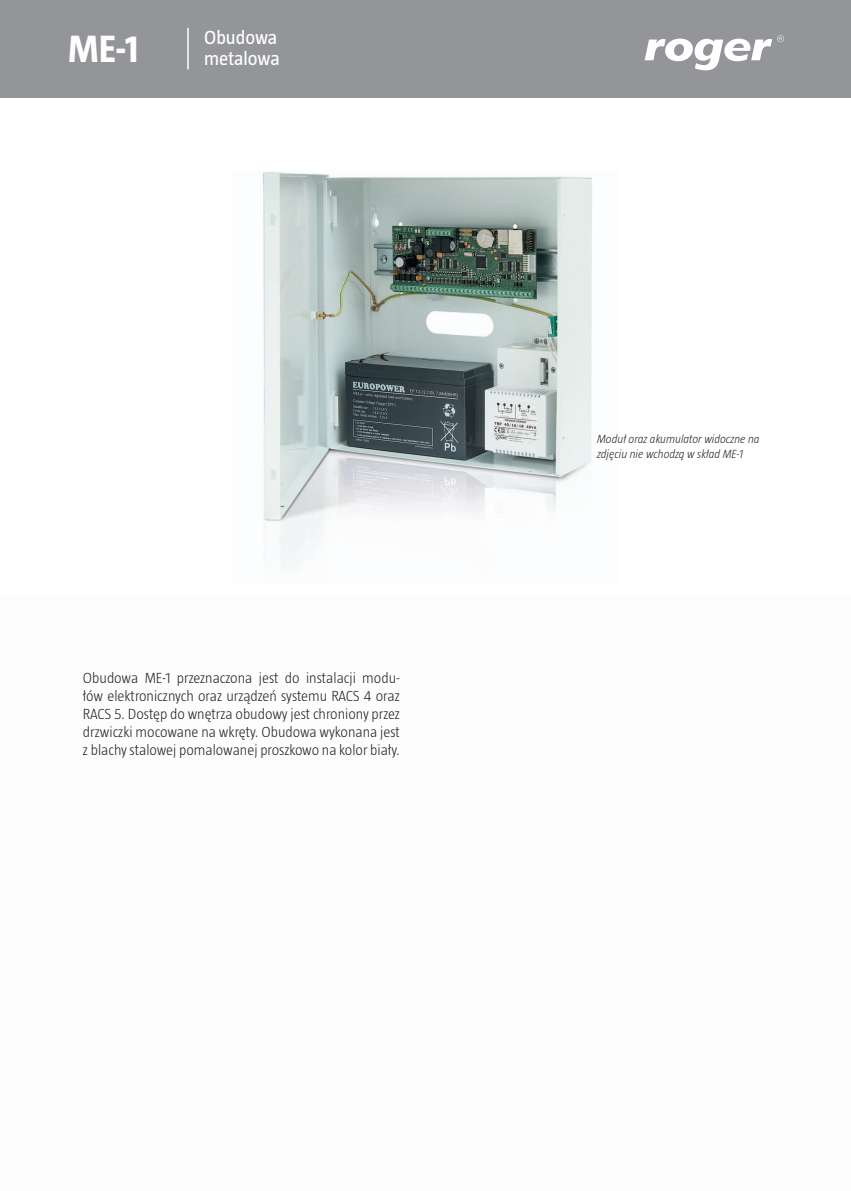
<style>
.page{position:relative;width:851px;height:1191px;background:#fff}
.page>*{position:absolute;margin:0;border:0;box-sizing:border-box;transform-origin:0 0}
.t1{font:700 39px "Taz";color:#fff}
.t2{font:19.5px/21px "Taz";color:#fff}
.t3{font:300 15px/18px "Taz";color:#231f20;text-align:justify}
.t4{font:italic 300 12px/14.4px "Taz";color:#231f20}
</style>
<div class="page">
<img style="left:262px;top:172px;width:330px;height:395px">
<div style="left:0;top:0;width:850px;height:98px;background:#939598"></div>
<svg style="left:644px;top:35px;width:139px;height:35px"></svg>
<hr style="left:187px;top:28px;width:2px;height:41px;background:#fff">
<h1 class="t1" style="left:68px;top:27px;width:72px">ME-1</h1>
<h2 class="t2" style="left:204px;top:26px;width:77px">Obudowa metalowa</h2>
<p class="t3" style="left:83px;top:668px;width:318px">Obudowa ME-1 przeznaczona jest do instalacji modu&shy;łów elektronicznych oraz urządzeń systemu RACS 4 oraz RACS 5. Dostęp do wnętrza obudowy jest chroniony przez drzwiczki mocowane na wkręty. Obudowa wykonana jest z blachy stalowej pomalowanej proszkowo na kolor biały.</p>
<p class="t4" style="left:597px;top:432px;width:164px">Moduł oraz akumulator widoczne na zdjęciu nie wchodzą w skład ME-1</p>
</div>
